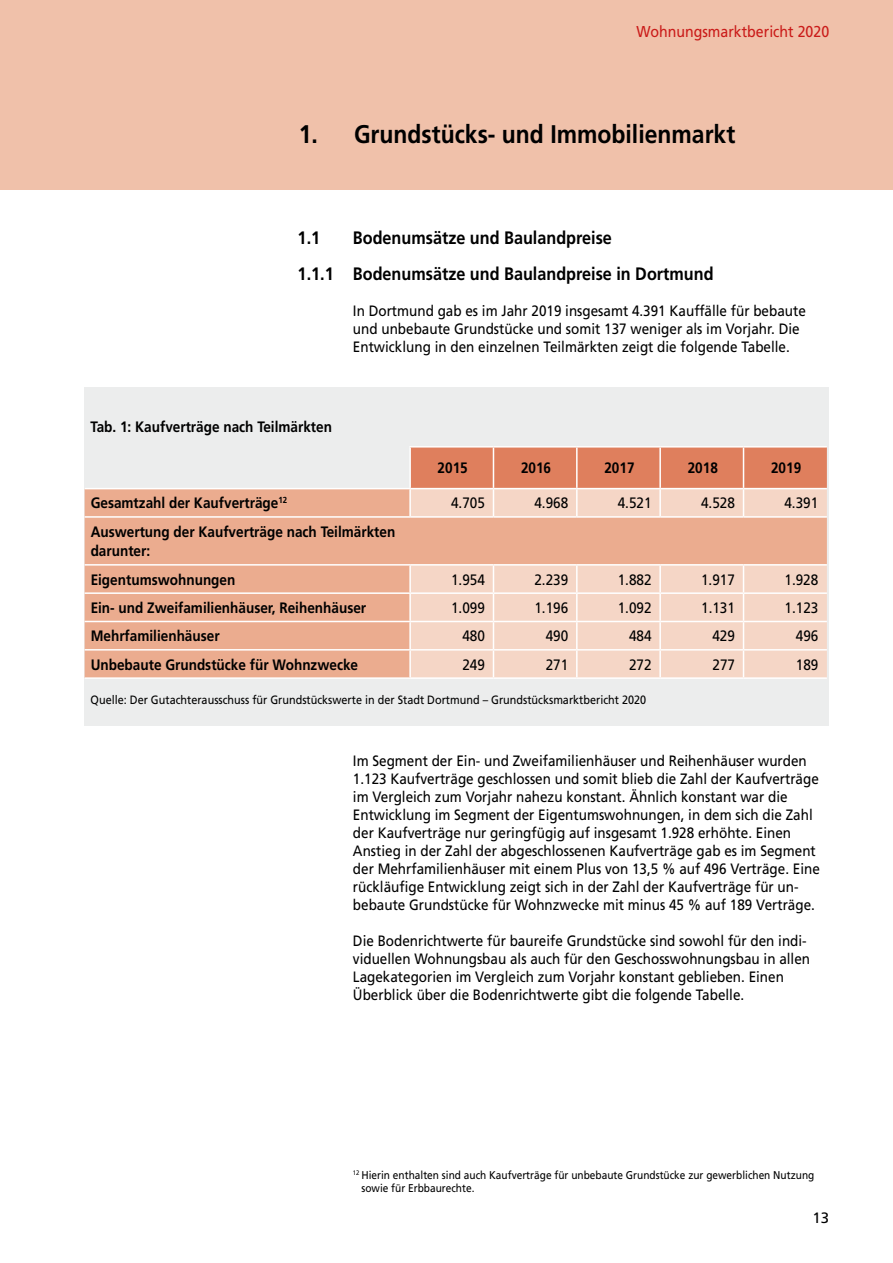
<style>
.page{position:relative;width:893px;height:1263px;background:#fff}
.page>*{position:absolute;margin:0;border:0;box-sizing:border-box;transform-origin:0 0}
.t1{font:700 25.5px "Frutiger LT";color:#000;scale:.9 1}
.t2{font:700 18px/36px "Frutiger LT";color:#000;scale:.9 1}
.t3{font:15.75px "Frutiger LT";color:#ca1b19;scale:.9 1}
.t4{font:700 15.15px/19.6px "Frutiger LT";color:#000;scale:.9 1}
.t5{font:15.15px "Frutiger LT";color:#000;scale:.9 1}
.t6{font:15px/18px "Frutiger LT";color:#000;scale:.9 1}
.t7{font:15px "Frutiger LT";color:#000}
.t8{font:12px "Frutiger LT";color:#000;scale:.9 1}
.t9{font:11.25px/13.5px "Frutiger LT";color:#000;scale:.9 1}
</style>
<div class="page">
<div style="left:0;top:0;width:893px;height:190px;background:#f0c1aa"></div>
<div style="left:85px;top:387px;width:744px;height:338px;background:#eceded"></div>
<div style="left:85px;top:489px;width:325px;height:188px;background:#ebac8f"></div>
<svg style="left:410px;top:518px;width:417px;height:159px;background:#f2c9b5"></svg>
<hr style="left:409px;top:489px;width:2px;height:27px;background:#fff">
<svg style="left:410px;top:447px;width:417px;height:69px;background:#e8a58c"></svg>
<hr style="left:85px;top:516px;width:325px;height:2px;background:#fff">
<hr style="left:85px;top:564px;width:325px;height:2px;background:#fff">
<hr style="left:409px;top:566px;width:2px;height:26px;background:#fff">
<hr style="left:576px;top:566px;width:2px;height:26px;background:#fff">
<hr style="left:659px;top:566px;width:2px;height:26px;background:#fff">
<hr style="left:85px;top:592px;width:325px;height:2px;background:#fff">
<hr style="left:410px;top:592px;width:83px;height:2px;background:#fff">
<hr style="left:409px;top:594px;width:2px;height:27px;background:#fff">
<hr style="left:493px;top:592px;width:84px;height:2px;background:#fff">
<hr style="left:577px;top:592px;width:83px;height:2px;background:#fff">
<hr style="left:576px;top:594px;width:2px;height:27px;background:#fff">
<hr style="left:660px;top:592px;width:83px;height:2px;background:#fff">
<hr style="left:659px;top:594px;width:2px;height:27px;background:#fff">
<hr style="left:743px;top:592px;width:84px;height:2px;background:#fff">
<hr style="left:85px;top:621px;width:325px;height:1px;background:#fff">
<hr style="left:410px;top:621px;width:83px;height:1px;background:#fff">
<hr style="left:409px;top:622px;width:2px;height:27px;background:#fff">
<hr style="left:493px;top:621px;width:84px;height:1px;background:#fff">
<hr style="left:577px;top:621px;width:83px;height:1px;background:#fff">
<hr style="left:576px;top:622px;width:2px;height:27px;background:#fff">
<hr style="left:660px;top:621px;width:83px;height:1px;background:#fff">
<hr style="left:659px;top:622px;width:2px;height:27px;background:#fff">
<hr style="left:743px;top:621px;width:84px;height:1px;background:#fff">
<hr style="left:85px;top:649px;width:325px;height:1px;background:#fff">
<hr style="left:410px;top:649px;width:83px;height:1px;background:#fff">
<hr style="left:409px;top:650px;width:2px;height:27px;background:#fff">
<hr style="left:493px;top:649px;width:84px;height:1px;background:#fff">
<svg style="left:493px;top:566px;width:1px;height:111px"></svg>
<hr style="left:577px;top:649px;width:83px;height:1px;background:#fff">
<hr style="left:576px;top:650px;width:2px;height:27px;background:#fff">
<hr style="left:660px;top:649px;width:83px;height:1px;background:#fff">
<hr style="left:659px;top:650px;width:2px;height:27px;background:#fff">
<hr style="left:743px;top:649px;width:84px;height:1px;background:#fff">
<svg style="left:743px;top:566px;width:1px;height:111px"></svg>
<hr style="left:85px;top:677px;width:325px;height:2px;background:#fff">
<hr style="left:410px;top:677px;width:83px;height:2px;background:#fff">
<hr style="left:493px;top:677px;width:84px;height:2px;background:#fff">
<hr style="left:577px;top:677px;width:83px;height:2px;background:#fff">
<hr style="left:660px;top:677px;width:83px;height:2px;background:#fff">
<hr style="left:743px;top:677px;width:84px;height:2px;background:#fff">
<hr style="left:410px;top:516px;width:83px;height:2px;background:#fff">
<hr style="left:493px;top:516px;width:84px;height:2px;background:#fff">
<hr style="left:577px;top:516px;width:83px;height:2px;background:#fff">
<hr style="left:660px;top:516px;width:83px;height:2px;background:#fff">
<hr style="left:743px;top:516px;width:84px;height:2px;background:#fff">
<hr style="left:410px;top:564px;width:83px;height:2px;background:#fff">
<hr style="left:493px;top:564px;width:84px;height:2px;background:#fff">
<hr style="left:577px;top:564px;width:83px;height:2px;background:#fff">
<hr style="left:660px;top:564px;width:83px;height:2px;background:#fff">
<hr style="left:743px;top:564px;width:84px;height:2px;background:#fff">
<hr style="left:409px;top:446px;width:84px;height:1px;background:#fff">
<hr style="left:493px;top:446px;width:84px;height:1px;background:#fff">
<hr style="left:577px;top:446px;width:83px;height:1px;background:#fff">
<hr style="left:660px;top:446px;width:83px;height:1px;background:#fff">
<hr style="left:743px;top:446px;width:84px;height:1px;background:#fff">
<hr style="left:409px;top:447px;width:2px;height:41px;background:#fff">
<hr style="left:85px;top:488px;width:325px;height:1px;background:#fff">
<p class="t3" style="left:637px;top:23px;width:215px">Wohnungsmarktbericht 2020</p>
<h1 class="t1" style="left:299px;top:119px;width:487px">1. Grundstücks- und Immobilienmarkt</h1>
<p class="t2" style="left:298px;top:220px;width:464px;text-indent:55px">Bodenumsätze und Baulandpreise<br>1.1.1 Bodenumsätze und Baulandpreise in Dortmund</p>
<p class="t6" style="left:353px;top:302px;width:505px">In Dortmund gab es im Jahr 2019 insgesamt 4.391 Kauffälle für bebaute und unbebaute Grundstücke und somit 137 weniger als im Vorjahr. Die<br>Entwicklung in den einzelnen Teilmärkten zeigt die folgende Tabelle.</p>
<p class="t2" style="left:298px;top:220px;width:27px">1.1</p>
<p class="t4" style="left:91px;top:417px;width:270px">Tab. 1: Kaufverträge nach Teilmärkten</p>
<p class="t4" style="left:438px;top:458px;width:35px">2015</p>
<p class="t4" style="left:521px;top:458px;width:35px">2016</p>
<p class="t4" style="left:604px;top:458px;width:35px">2017</p>
<p class="t4" style="left:688px;top:458px;width:35px">2018</p>
<p class="t4" style="left:771px;top:458px;width:35px">2019</p>
<p class="t4" style="left:91px;top:493px;width:220px">Gesamtzahl der Kaufverträge<sup>12</sup></p>
<p class="t5" style="left:451px;top:494px;width:39px">4.705</p>
<p class="t5" style="left:534px;top:494px;width:39px">4.968</p>
<p class="t5" style="left:618px;top:494px;width:39px">4.521</p>
<p class="t5" style="left:701px;top:494px;width:39px">4.528</p>
<p class="t5" style="left:784px;top:494px;width:39px">4.391</p>
<p class="t4" style="left:91px;top:522px;width:340px">Auswertung der Kaufverträge nach Teilmärkten darunter:</p>
<p class="t4" style="left:91px;top:570px;width:162px">Eigentumswohnungen</p>
<p class="t5" style="left:451px;top:570px;width:39px">1.954</p>
<p class="t5" style="left:534px;top:570px;width:39px">2.239</p>
<p class="t5" style="left:618px;top:570px;width:39px">1.882</p>
<p class="t5" style="left:701px;top:570px;width:39px">1.917</p>
<p class="t5" style="left:784px;top:570px;width:39px">1.928</p>
<p class="t4" style="left:91px;top:598px;width:308px">Ein- und Zweifamilienhäuser, Reihenhäuser</p>
<p class="t5" style="left:451px;top:599px;width:39px">1.099</p>
<p class="t5" style="left:534px;top:599px;width:39px">1.196</p>
<p class="t5" style="left:618px;top:599px;width:39px">1.092</p>
<p class="t5" style="left:701px;top:599px;width:39px">1.131</p>
<p class="t5" style="left:784px;top:599px;width:39px">1.123</p>
<p class="t4" style="left:91px;top:626px;width:145px">Mehrfamilienhäuser</p>
<p class="t5" style="left:462px;top:627px;width:27px">480</p>
<p class="t5" style="left:546px;top:627px;width:27px">490</p>
<p class="t5" style="left:629px;top:627px;width:27px">484</p>
<p class="t5" style="left:712px;top:627px;width:27px">429</p>
<p class="t5" style="left:796px;top:627px;width:27px">496</p>
<p class="t4" style="left:91px;top:655px;width:299px">Unbebaute Grundstücke für Wohnzwecke</p>
<p class="t5" style="left:462px;top:655px;width:27px">249</p>
<p class="t5" style="left:546px;top:655px;width:27px">271</p>
<p class="t5" style="left:629px;top:655px;width:27px">272</p>
<p class="t5" style="left:712px;top:655px;width:27px">277</p>
<p class="t5" style="left:796px;top:655px;width:27px">189</p>
<p class="t8" style="left:91px;top:693px;width:619px">Quelle: Der Gutachterausschuss für Grundstückswerte in der Stadt Dortmund – Grundstücksmarktbericht 2020</p>
<p class="t6" style="left:353px;top:752px;width:520px">Im Segment der Ein- und Zweifamilienhäuser und Reihenhäuser wurden 1.123 Kaufverträge geschlossen und somit blieb die Zahl der Kaufverträge im Vergleich zum Vorjahr nahezu konstant. Ähnlich konstant war die Entwicklung im Segment der Eigentumswohnungen, in dem sich die Zahl der Kaufverträge nur geringfügig auf insgesamt 1.928 erhöhte. Einen Anstieg in der Zahl der abgeschlossenen Kaufverträge gab es im Segment der Mehrfamilienhäuser mit einem Plus von 13,5 % auf 496 Verträge. Eine rückläufige Entwicklung zeigt sich in der Zahl der Kaufverträge für un&shy;bebaute Grundstücke für Wohnzwecke mit minus 45 % auf 189 Verträge.</p>
<p class="t6" style="left:353px;top:932px;width:509px">Die Bodenrichtwerte für baureife Grundstücke sind sowohl für den indi&shy;viduellen Wohnungsbau als auch für den Geschosswohnungsbau in allen Lagekategorien im Vergleich zum Vorjahr konstant geblieben. Einen Überblick über die Bodenrichtwerte gibt die folgende Tabelle.</p>
<p class="t9" style="left:361px;top:1168px;width:505px;text-indent:-9px"><sup>12</sup> Hierin enthalten sind auch Kaufverträge für unbebaute Grundstücke zur gewerblichen Nutzung sowie für Erbbaurechte.</p>
<p class="t7" style="left:812px;top:1209px;width:18px">13</p>
</div>
